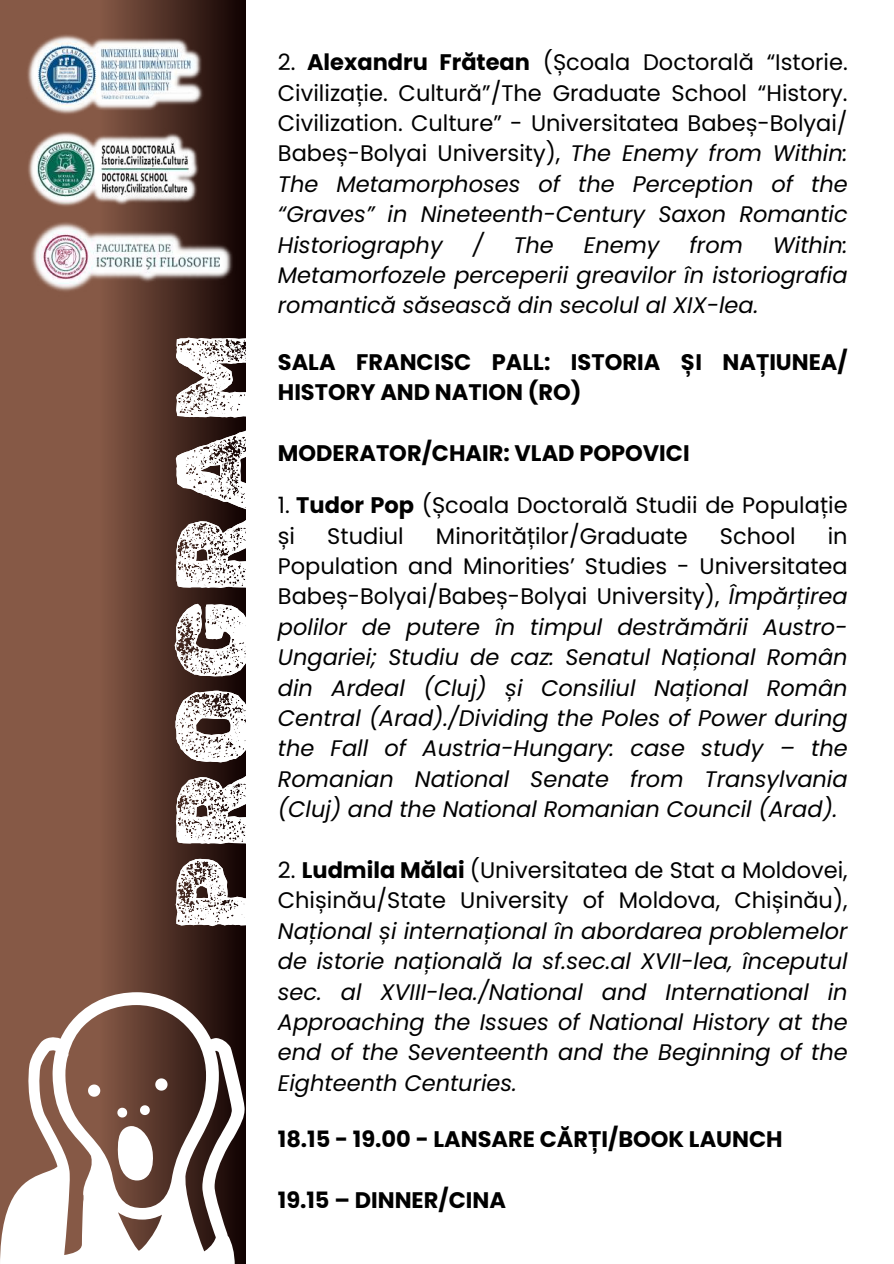
<style>
.page{position:relative;width:894px;height:1264px;background:#fff}
.page>*{position:absolute;margin:0;border:0;box-sizing:border-box;transform-origin:0 0}
.t1{font:105px "Rubik Dirt";letter-spacing:.075em;color:#fff}
.t2{font:italic 22.5px/30.3px "Poppins";color:#000;text-align:justify}
.t3{font:22.5px/30.3px "Poppins";color:#000}
.t4{font:700 22.5px/30.3px "Poppins";color:#000}
.s1{font-weight:700}
.s2{font-style:italic}
.s3{font-style:normal}
</style>
<div class="page">
<svg style="left:0;top:0;width:245px;height:992px;background:#613d30"></svg>
<img style="left:14px;top:131px;width:201px;height:62px">
<img style="left:0;top:193px;width:246px;height:120px">
<img style="left:3px;top:18px;width:223px;height:113px">
<svg style="left:0;top:992px;width:245px;height:271px"></svg>
<p class="t3" style="left:278px;top:47px;width:571px;text-align:justify">2. <span class="s1">Alexandru Frătean</span> (Școala Doctorală “Istorie.<br>Civilizație. Cultură”/The Graduate School “History.<br>Civilization. Culture” - Universitatea Babeș-Bolyai/ Babeș-Bolyai University), <span class="s2">The Enemy from Within:<br>The Metamorphoses of the Perception of the “Graves” in Nineteenth-Century Saxon Romantic Historiography</span></p>
<p class="t2" style="left:472px;top:230px;width:12px">/</p>
<p class="t2" style="left:513px;top:230px;width:42px">The</p>
<p class="t2" style="left:583px;top:230px;width:77px">Enemy</p>
<p class="t2" style="left:689px;top:230px;width:55px">from</p>
<p class="t2" style="left:278px;top:230px;width:571px;text-indent:495px">Within:<br>Metamorfozele perceperii greavilor în istoriografia romantică săsească din secolul al XIX-lea.</p>
<h1 class="t1" style="left:152px;top:930px;width:599px;rotate:-90deg">PROGRAM</h1>
<p class="t4" style="left:278px;top:347px;width:571px">SALA FRANCISC PALL: ISTORIA ȘI NAȚIUNEA/<br>HISTORY AND NATION (RO)</p>
<p class="t4" style="left:278px;top:438px;width:413px">MODERATOR/CHAIR: VLAD POPOVICI</p>
<p class="t3" style="left:278px;top:490px;width:571px">1. <span class="s1">Tudor Pop</span> (Școala Doctorală Studii de Populație și</p>
<p class="t3" style="left:327px;top:520px;width:78px">Studiul</p>
<p class="t3" style="left:436px;top:520px;width:253px">Minorităților/Graduate</p>
<p class="t3" style="left:719px;top:520px;width:77px">School</p>
<p class="t2" style="left:278px;top:520px;width:571px;text-indent:549px"><span class="s3">in Population and Minorities’ Studies - Universitatea Babeș-Bolyai/Babeș-Bolyai University),</span> Împărțirea polilor de putere în timpul destrămării Austro-Ungariei; Studiu de caz: Senatul Național Român din Ardeal (Cluj) și Consiliul Național Român Central (Arad)./Dividing the Poles of Power during the Fall of Austria-Hungary: case study – the Romanian National Senate from Transylvania (Cluj) and the National Romanian Council (Arad).</p>
<p class="t3" style="left:278px;top:855px;width:571px">2. <span class="s1">Ludmila Mălai</span> (Universitatea de Stat a Moldovei,<br>Chișinău/State University of Moldova, Chișinău),</p>
<p class="t2" style="left:278px;top:915px;width:571px">Național și internațional în abordarea problemelor de istorie națională la sf.sec.al XVII-lea, începutul sec. al XVIII-lea./National and International in Approaching the Issues of National History at the end of the Seventeenth and the Beginning of the Eighteenth Centuries.</p>
<p class="t4" style="left:278px;top:1123px;width:506px">18.15 - 19.00 - LANSARE CĂRȚI/BOOK LAUNCH</p>
<p class="t4" style="left:278px;top:1184px;width:229px">19.15 – DINNER/CINA</p>
</div>
